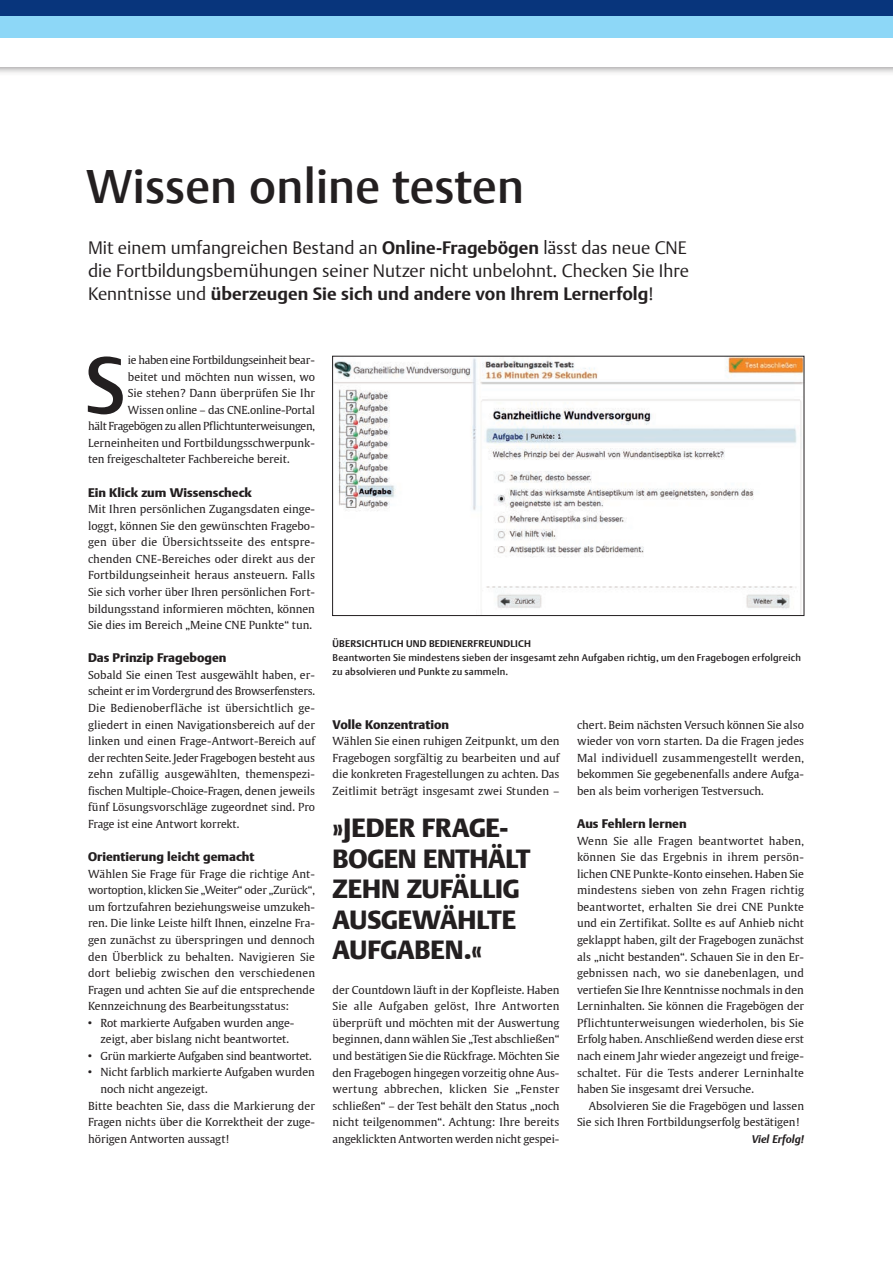
<style>
.page{position:relative;width:893px;height:1263px;background:#fff}
.page>*{position:absolute;margin:0;border:0;box-sizing:border-box;transform-origin:0 0}
.t1{font:500 80.1px "Thieme Argo 2011";color:#231f20}
.t2{font:500 46.95px "Thieme Argo 2011";letter-spacing:.005em;color:#231f20}
.t3{font:900 26.25px/30.3px "Thieme Argo 2011";color:#231f20}
.t4{font:300 18px/23.4px "Thieme Argo 2011";color:#231f20}
.t5{font:900 12.45px "Thieme Argo 2011";color:#231f20}
.t6{font:11.1px/16.5px "Thieme Gulliver 2011";color:#231f20;text-align:justify}
.t7{font:11.1px "Thieme Gulliver 2011";letter-spacing:-.025em;color:#231f20}
.t8{font:11.1px "Thieme Gulliver 2011";letter-spacing:-.02em;color:#231f20}
.t9{font:italic 700 11.1px "Thieme Argo 2011";color:#231f20}
.t10{font:500 9.6px/13.8px "Thieme Argo 2011";letter-spacing:.02em;color:#231f20}
.t11{font:700 9.6px "Thieme Argo 2011";letter-spacing:.02em;color:#231f20}
.s1{font-weight:700}
</style>
<div class="page">
<div style="left:0;top:0;width:893px;height:76px;background:#231f20;opacity:.6"></div>
<div style="left:0;top:0;width:893px;height:67px;background:#fff"></div>
<div style="left:0;top:16px;width:893px;height:22px;background:#8dd7f7"></div>
<div style="left:0;top:0;width:893px;height:16px;background:#08357c"></div>
<img style="left:334px;top:358px;width:468px;height:256px">
<div style="left:332px;top:356px;width:472px;height:260px;border:1px solid #231f20"></div>
<h2 class="t2" style="left:86px;top:156px;width:439px">Wissen online testen</h2>
<h3 class="t4" style="left:88px;top:235px;width:602px">Mit einem umfangreichen Bestand an <span class="s1">Online-Fragebögen</span> lässt das neue CNE die Fortbildungsbemühungen seiner Nutzer nicht unbelohnt. Checken Sie Ihre<br>Kenntnisse und <span class="s1">überzeugen Sie sich und andere von Ihrem Lernerfolg</span>!</h3>
<p class="t7" style="left:128px;top:352px;width:189px">ie haben eine Fortbildungseinheit bear-</p>
<p class="t6" style="left:128px;top:368px;width:189px">beitet und möchten nun wissen, wo</p>
<p class="t6" style="left:128px;top:384px;width:189px">Sie stehen? Dann überprüfen Sie Ihr</p>
<p class="t6" style="left:128px;top:401px;width:189px">Wissen online – das CNE.online-Portal</p>
<p class="t7" style="left:88px;top:418px;width:228px">hält Fragebögen zu allen Pflichtunterweisungen,</p>
<p class="t6" style="left:88px;top:434px;width:228px">Lerneinheiten und Fortbildungsschwerpunk-</p>
<p class="t6" style="left:88px;top:451px;width:203px">ten freigeschalteter Fachbereiche bereit.</p>
<p class="t5" style="left:88px;top:484px;width:165px">Ein Klick zum Wissenscheck</p>
<p class="t6" style="left:88px;top:500px;width:228px">Mit Ihren persönlichen Zugangsdaten einge&shy;loggt, können Sie den gewünschten Fragebo&shy;gen über die Übersichtsseite des entspre&shy;chenden CNE-Bereiches oder direkt aus der Fortbildungseinheit heraus ansteuern. Falls Sie sich vorher über Ihren persönlichen Fort&shy;bildungsstand informieren möchten, können Sie dies im Bereich „Meine CNE Punkte“ tun.</p>
<p class="t5" style="left:88px;top:650px;width:140px">Das Prinzip Fragebogen</p>
<p class="t6" style="left:88px;top:666px;width:228px">Sobald Sie einen Test ausgewählt haben, er&shy;scheint er im Vordergrund des Browserfensters.<br>Die Bedienoberfläche ist übersichtlich ge&shy;gliedert in einen Navigationsbereich auf der linken und einen Frage-Antwort-Bereich auf der rechten Seite. Jeder Fragebogen besteht aus zehn zufällig ausgewählten, themenspezi&shy;fischen Multiple-Choice-Fragen, denen jeweils fünf Lösungsvorschläge zugeordnet sind. Pro Frage ist eine Antwort korrekt.</p>
<p class="t5" style="left:88px;top:848px;width:168px">Orientierung leicht gemacht</p>
<p class="t6" style="left:88px;top:865px;width:228px">Wählen Sie Frage für Frage die richtige Ant&shy;wortoption, klicken Sie „Weiter“ oder „Zurück“, um fortzufahren beziehungsweise umzukeh&shy;ren. Die linke Leiste hilft Ihnen, einzelne Fra&shy;gen zunächst zu überspringen und dennoch den Überblick zu behalten. Navigieren Sie dort beliebig zwischen den verschiedenen Fragen und achten Sie auf die entsprechende Kennzeichnung des Bearbeitungsstatus:</p>
<p class="t6" style="left:100px;top:1014px;width:195px;text-indent:-12px">• Rot markierte Aufgaben wurden ange&shy;zeigt, aber bislang nicht beantwortet.</p>
<p class="t8" style="left:88px;top:1047px;width:225px">• Grün markierte Aufgaben sind beantwortet.</p>
<p class="t6" style="left:88px;top:1063px;width:228px">• Nicht farblich markierte Aufgaben wurden</p>
<p class="t6" style="left:100px;top:1080px;width:109px">noch nicht angezeigt.</p>
<p class="t6" style="left:88px;top:1097px;width:228px">Bitte beachten Sie, dass die Markierung der</p>
<p class="t6" style="left:88px;top:1113px;width:228px">Fragen nichts über die Korrektheit der zuge-</p>
<p class="t6" style="left:88px;top:1130px;width:144px">hörigen Antworten aussagt!</p>
<h1 class="t1" style="left:85px;top:332px;width:43px">S</h1>
<p class="t11" style="left:333px;top:637px;width:200px">ÜBERSICHTLICH UND BEDIENERFREUNDLICH</p>
<p class="t10" style="left:333px;top:650px;width:470px">Beantworten Sie mindestens sieben der insgesamt zehn Aufgaben richtig, um den Fragebogen erfolgreich zu absolvieren und Punkte zu sammeln.</p>
<p class="t5" style="left:333px;top:716px;width:118px">Volle Konzentration</p>
<p class="t6" style="left:333px;top:732px;width:228px">Wählen Sie einen ruhigen Zeitpunkt, um den Fragebogen sorgfältig zu bearbeiten und auf die konkreten Fragestellungen zu achten. Das Zeitlimit beträgt insgesamt zwei Stunden –</p>
<h3 class="t3" style="left:333px;top:813px;width:199px">»JEDER FRAGE-<br>BOGEN ENTHÄLT<br>ZEHN ZUFÄLLIG<br>AUSGEWÄHLTE<br>AUFGABEN.«</h3>
<p class="t6" style="left:333px;top:981px;width:228px">der Countdown läuft in der Kopfleiste. Haben Sie alle Aufgaben gelöst, Ihre Antworten überprüft und möchten mit der Auswertung beginnen, dann wählen Sie „Test abschließen“ und bestätigen Sie die Rückfrage. Möchten Sie den Fragebogen hingegen vorzeitig ohne Aus&shy;wertung abbrechen, klicken Sie „Fenster schließen“ – der Test behält den Status „noch nicht teilgenommen“. Achtung: Ihre bereits angeklickten Antworten werden nicht gespei-</p>
<p class="t6" style="left:577px;top:716px;width:228px">chert. Beim nächsten Versuch können Sie also wieder von vorn starten. Da die Fragen jedes Mal individuell zusammengestellt werden, bekommen Sie gegebenenfalls andere Aufga&shy;ben als beim vorherigen Testversuch.</p>
<p class="t5" style="left:577px;top:815px;width:111px">Aus Fehlern lernen</p>
<p class="t6" style="left:577px;top:832px;width:228px">Wenn Sie alle Fragen beantwortet haben, können Sie das Ergebnis in ihrem persön&shy;lichen CNE Punkte-Konto einsehen. Haben Sie mindestens sieben von zehn Fragen richtig beantwortet, erhalten Sie drei CNE Punkte und ein Zertifikat. Sollte es auf Anhieb nicht geklappt haben, gilt der Fragebogen zunächst als „nicht bestanden“. Schauen Sie in den Er&shy;gebnissen nach, wo sie danebenlagen, und vertiefen Sie Ihre Kenntnisse nochmals in den Lerninhalten. Sie können die Fragebögen der Pflichtunterweisungen wiederholen, bis Sie Erfolg haben. Anschließend werden diese erst nach einem Jahr wieder angezeigt und freige&shy;schaltet. Für die Tests anderer Lerninhalte haben Sie insgesamt drei Versuche.</p>
<p class="t6" style="left:577px;top:1097px;width:228px;text-indent:12px">Absolvieren Sie die Fragebögen und lassen<br>Sie sich Ihren Fortbildungserfolg bestätigen!</p>
<p class="t9" style="left:752px;top:1131px;width:54px">Viel Erfolg!</p>
</div>
